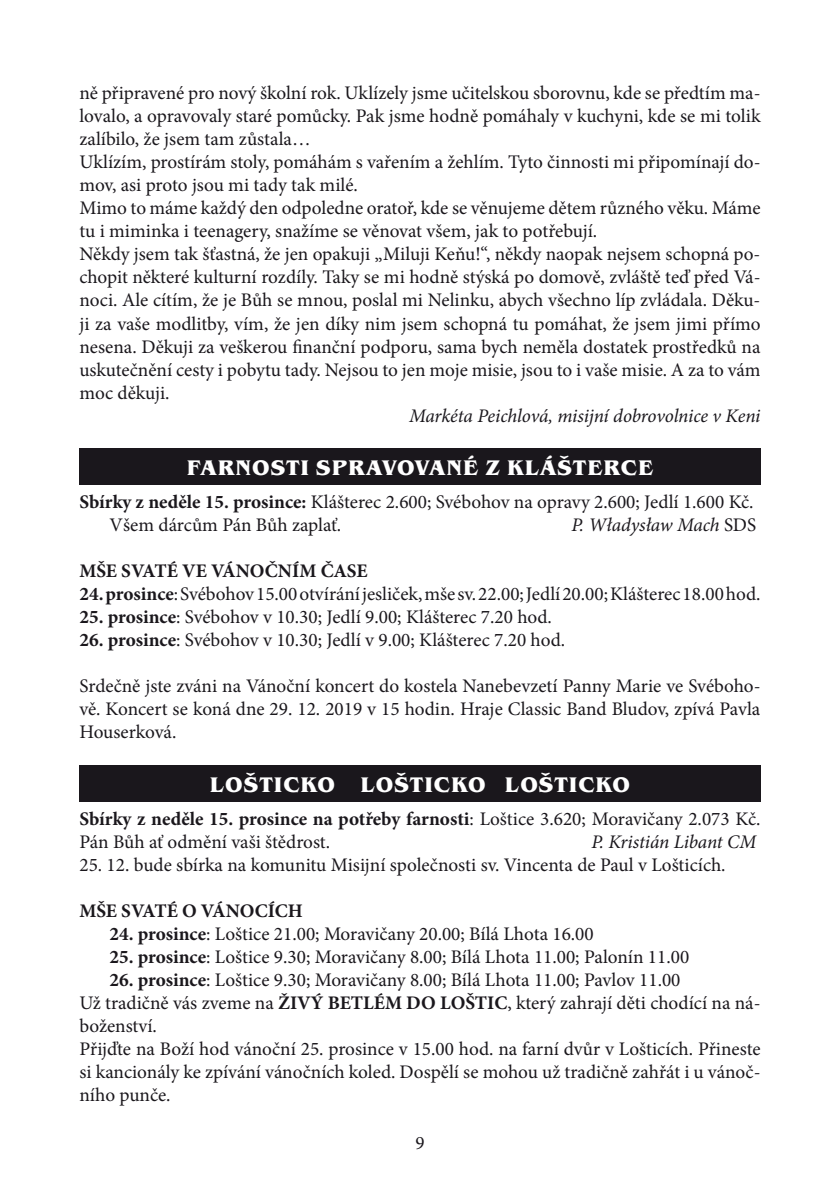
<style>
.page{position:relative;width:840px;height:1191px;background:#fff}
.page>*{position:absolute;margin:0;border:0;box-sizing:border-box;transform-origin:0 0}
.t1{font:700 21.8px "Benguiat Itc TOT";letter-spacing:.045em;color:#fff}
.t2{font:19.2px/23px "Minion Pro";color:#1a171c}
.t3{font:italic 19.2px "Minion Pro";letter-spacing:-.01em;color:#1a171c}
.t4{font:700 19.2px "Minion Pro";color:#1a171c}
.t5{font:19px "Minion Pro";color:#1a171c}
.s1{font-weight:700}
.s2{font-style:normal}
</style>
<div class="page">
<div style="left:79px;top:448px;width:681px;height:37px;background:#1a171c"></div>
<div style="left:79px;top:765px;width:681px;height:36px;background:#1a171c"></div>
<p class="t2" style="left:79px;top:81px;width:682px">ně připravené pro nový školní rok. Uklízely jsme učitelskou sborovnu, kde se předtím ma&shy;lovalo, a opravovaly staré pomůcky. Pak jsme hodně pomáhaly v kuchyni, kde se mi tolik zalíbilo, že jsem tam zůstala…<br>Uklízím, prostírám stoly, pomáhám s vařením a žehlím. Tyto činnosti mi připomínají do&shy;mov, asi proto jsou mi tady tak milé.<br>Mimo to máme každý den odpoledne oratoř, kde se věnujeme dětem různého věku. Máme tu i miminka i teenagery, snažíme se věnovat všem, jak to potřebují.<br>Někdy jsem tak šťastná, že jen opakuji „Miluji Keňu!“, někdy naopak nejsem schopná po&shy;chopit některé kulturní rozdíly. Taky se mi hodně stýská po domově, zvláště teď před Vá&shy;noci. Ale cítím, že je Bůh se mnou, poslal mi Nelinku, abych všechno líp zvládala. Děku&shy;ji za vaše modlitby, vím, že jen díky nim jsem schopná tu pomáhat, že jsem jimi přímo nesena. Děkuji za veškerou finanční podporu, sama bych neměla dostatek prostředků na uskutečnění cesty i pobytu tady. Nejsou to jen moje misie, jsou to i vaše misie. A za to vám moc děkuji.</p>
<p class="t3" style="left:409px;top:402px;width:353px">Markéta Peichlová, misijní dobrovolnice v Keni</p>
<p class="t1" style="left:187px;top:455px;width:467px">FARNOSTI SPRAVOVANÉ Z KLÁŠTERCE</p>
<p class="t2" style="left:109px;top:490px;width:645px;text-indent:-30px"><span class="s1">Sbírky z neděle 15. prosince:</span> Klášterec 2.600; Svébohov na opravy 2.600; Jedlí 1.600 Kč.<br>Všem dárcům Pán Bůh zaplať.</p>
<p class="t3" style="left:571px;top:512px;width:186px">P. Władysław Mach <span class="s2">SDS</span></p>
<p class="t4" style="left:79px;top:557px;width:289px">MŠE SVATÉ VE VÁNOČNÍM ČASE</p>
<p class="t2" style="left:79px;top:582px;width:682px"><span class="s1">24. prosince</span>: Svébohov 15.00 otvírání jesliček, mše sv. 22.00; Jedlí 20.00; Klášterec 18.00 hod.</p>
<p class="t2" style="left:79px;top:605px;width:473px"><span class="s1">25. prosince</span>: Svébohov v 10.30; Jedlí 9.00; Klášterec 7.20 hod.</p>
<p class="t2" style="left:79px;top:628px;width:487px"><span class="s1">26. prosince</span>: Svébohov v 10.30; Jedlí v 9.00; Klášterec 7.20 hod.</p>
<p class="t2" style="left:79px;top:675px;width:682px;text-align:justify">Srdečně jste zváni na Vánoční koncert do kostela Nanebevzetí Panny Marie ve Svéboho&shy;vě. Koncert se koná dne 29. 12. 2019 v 15 hodin. Hraje Classic Band Bludov, zpívá Pavla Houserková.</p>
<p class="t1" style="left:210px;top:771px;width:421px">LOŠTICKO LOŠTICKO LOŠTICKO</p>
<p class="t2" style="left:79px;top:807px;width:682px"><span class="s1">Sbírky z neděle 15. prosince na potřeby farnosti</span>: Loštice 3.620; Moravičany 2.073 Kč.<br>Pán Bůh ať odmění vaši štědrost.</p>
<p class="t3" style="left:591px;top:828px;width:166px">P. Kristián Libant CM</p>
<p class="t2" style="left:79px;top:853px;width:647px">25. 12. bude sbírka na komunitu Misijní společnosti sv. Vincenta de Paul v Lošticích.</p>
<p class="t4" style="left:79px;top:897px;width:225px">MŠE SVATÉ O VÁNOCÍCH</p>
<p class="t2" style="left:109px;top:922px;width:485px"><span class="s1">24. prosince</span>: Loštice 21.00; Moravičany 20.00; Bílá Lhota 16.00</p>
<p class="t2" style="left:109px;top:945px;width:581px"><span class="s1">25. prosince</span>: Loštice 9.30; Moravičany 8.00; Bílá Lhota 11.00; Palonín 11.00</p>
<p class="t2" style="left:79px;top:968px;width:682px;text-indent:30px"><span class="s1">26. prosince</span>: Loštice 9.30; Moravičany 8.00; Bílá Lhota 11.00; Pavlov 11.00<br>Už tradičně vás zveme na <span class="s1">ŽIVÝ BETLÉM DO LOŠTIC</span>, který zahrají děti chodící na ná&shy;boženství.<br>Přijďte na Boží hod vánoční 25. prosince v 15.00 hod. na farní dvůr v Lošticích. Přineste si kancionály ke zpívání vánočních koled. Dospělí se mohou už tradičně zahřát i u vánoč&shy;ního punče.</p>
<p class="t5" style="left:415px;top:1130px;width:11px">9</p>
</div>
